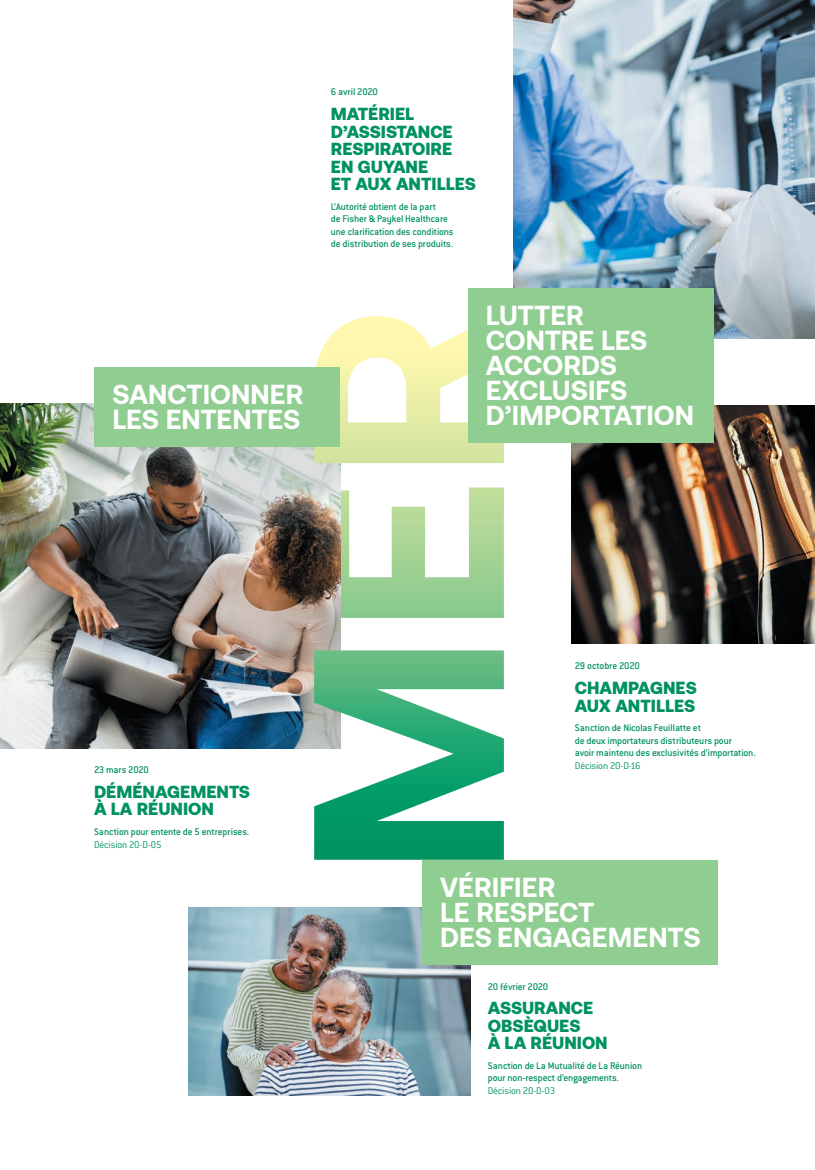
<style>
.page{position:relative;width:815px;height:1170px;background:#fff}
.page>*{position:absolute;margin:0;border:0;box-sizing:border-box;transform-origin:0 0}
.t1{font:700 27.5px/25px "Aeonik";letter-spacing:-.005em;color:#fff}
.t2{font:900 17.5px/17.5px "Aeonik";color:#00925f}
.t3{font:500 10.62px/12.5px "Conduit ITC Pro";letter-spacing:-.015em;color:#00925f}
.t4{font:300 10.62px "Conduit ITC Pro";letter-spacing:-.015em;color:#00925f}
</style>
<div class="page">
<svg style="left:340px;top:487px;width:164px;height:131px"></svg>
<img style="left:0;top:403px;width:340px;height:345px">
<img style="left:189px;top:907px;width:281px;height:188px">
<img style="left:514px;top:0;width:301px;height:338px">
<svg style="left:314px;top:316px;width:190px;height:147px"></svg>
<img style="left:571px;top:406px;width:244px;height:237px">
<div style="left:95px;top:367px;width:245px;height:79px;background:#90cd90"></div>
<div style="left:468px;top:288px;width:246px;height:154px;background:#90cd90"></div>
<div style="left:423px;top:859px;width:295px;height:105px;background:#90cd90"></div>
<svg style="left:314px;top:650px;width:190px;height:209px"></svg>
<h1 class="t1" style="left:112px;top:381px;width:193px">SANCTIONNER<br>LES ENTENTES</h1>
<p class="t3" style="left:331px;top:86px;width:49px">6 avril 2020</p>
<h2 class="t2" style="left:331px;top:105px;width:147px">MATÉRIEL<br>D’ASSISTANCE<br>RESPIRATOIRE<br>EN GUYANE<br>ET AUX ANTILLES</h2>
<p class="t3" style="left:331px;top:200px;width:124px">L’Autorité obtient de la part<br>de Fisher &amp; Paykel Healthcare une clarification des conditions de distribution de ses produits.</p>
<h1 class="t1" style="left:486px;top:302px;width:210px">LUTTER<br>CONTRE LES<br>ACCORDS<br>EXCLUSIFS<br>D’IMPORTATION</h1>
<p class="t3" style="left:94px;top:763px;width:56px">23 mars 2020</p>
<h2 class="t2" style="left:94px;top:782px;width:157px">DÉMÉNAGEMENTS<br>À LA RÉUNION</h2>
<p class="t3" style="left:94px;top:825px;width:157px">Sanction pour entente de 5 entreprises.</p>
<p class="t4" style="left:94px;top:838px;width:69px">Décision 20-D-05</p>
<p class="t3" style="left:575px;top:659px;width:66px">29 octobre 2020</p>
<h2 class="t2" style="left:575px;top:678px;width:123px">CHAMPAGNES<br>AUX ANTILLES</h2>
<p class="t3" style="left:575px;top:721px;width:182px">Sanction de Nicolas Feuillatte et<br>de deux importateurs distributeurs pour<br>avoir maintenu des exclusivités d’importation.</p>
<p class="t4" style="left:575px;top:759px;width:67px">Décision 20-D-16</p>
<h1 class="t1" style="left:440px;top:874px;width:262px">VÉRIFIER<br>LE RESPECT<br>DES ENGAGEMENTS</h1>
<p class="t3" style="left:488px;top:979px;width:62px">20 février 2020</p>
<h2 class="t2" style="left:488px;top:998px;width:121px">ASSURANCE<br>OBSÈQUES<br>À LA RÉUNION</h2>
<p class="t3" style="left:488px;top:1059px;width:156px">Sanction de La Mutualité de La Réunion pour non-respect d’engagements.</p>
<p class="t4" style="left:488px;top:1084px;width:69px">Décision 20-D-03</p>
</div>
